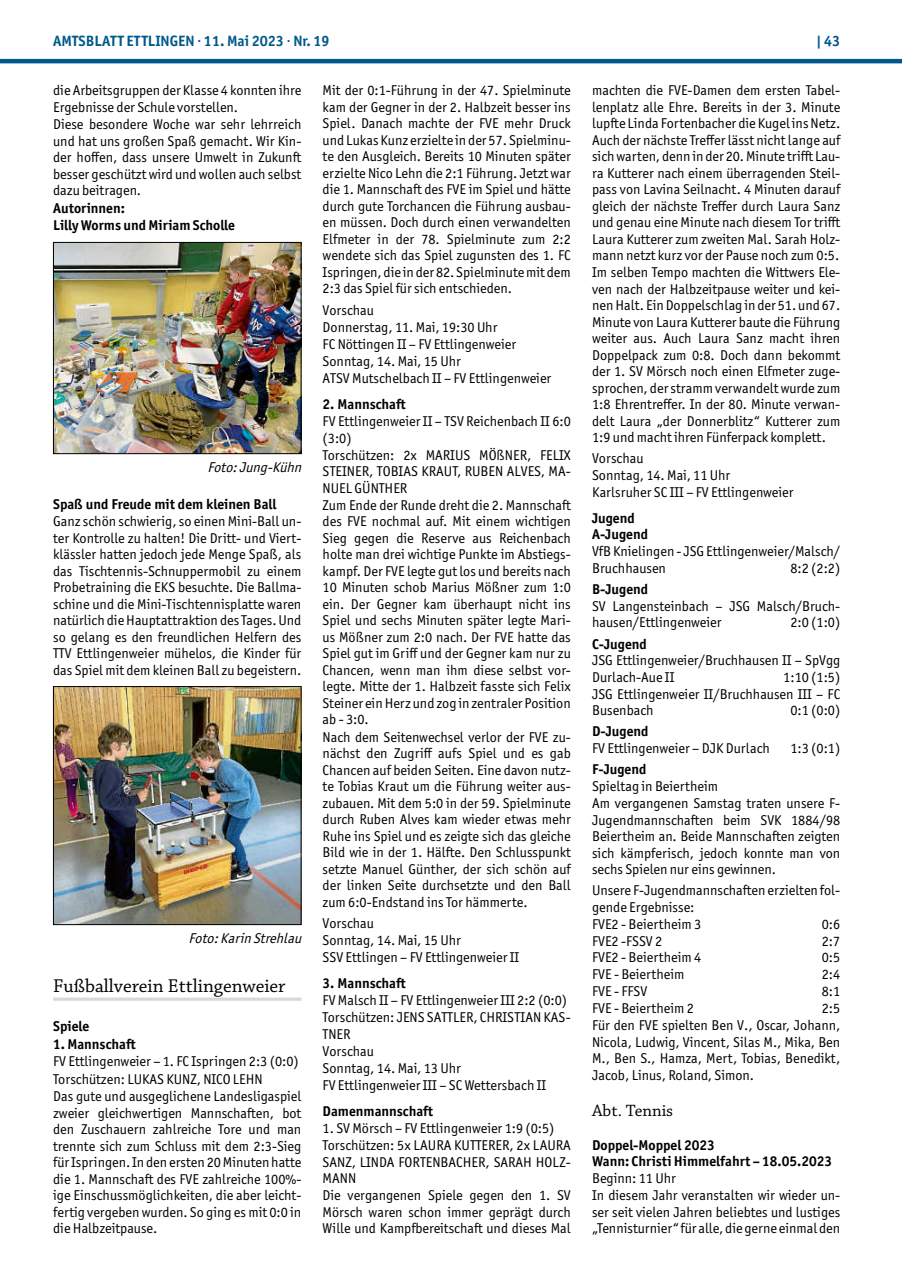
<style>
.page{position:relative;width:902px;height:1280px;background:#fff}
.page>*{position:absolute;margin:0;border:0;box-sizing:border-box;transform-origin:0 0}
.t1{font:19.5px "Chaparral Pro";color:#000}
.t2{font:17.25px "Chaparral Pro";color:#000}
.t3{font:700 15px "Officina Sans ITC Pro";color:#00588b}
.t4{font:14.25px/16.5px "Officina Sans ITC Pro";color:#000}
.t5{font:700 14.25px/17px "Officina Sans ITC Pro";color:#000}
.t6{font:italic 14.25px "Officina Sans ITC Pro";color:#000}
</style>
<div class="page">
<hr style="left:0;top:59px;width:901px;height:4px;background:#00588b">
<svg style="left:53px;top:997px;width:248px;height:4px"></svg>
<img style="left:55px;top:244px;width:244px;height:208px">
<div style="left:53px;top:242px;width:248px;height:212px;border:1px solid #000"></div>
<img style="left:55px;top:688px;width:244px;height:235px">
<div style="left:53px;top:686px;width:248px;height:239px;border:1px solid #000"></div>
<p class="t3" style="left:53px;top:31px;width:278px">AMTSBLATT ETTLINGEN · 11. Mai 2023 · Nr. 19</p>
<p class="t3" style="left:816px;top:31px;width:26px">| 43</p>
<p class="t4" style="left:53px;top:82px;width:250px">die Arbeitsgruppen der Klasse 4 konnten ihre Ergebnisse der Schule vorstellen.<br>Diese besondere Woche war sehr lehrreich und hat uns großen Spaß gemacht. Wir Kin&shy;der hoffen, dass unsere Umwelt in Zukunft besser geschützt wird und wollen auch selbst dazu beitragen.</p>
<p class="t5" style="left:53px;top:199px;width:183px;line-height:17.5px">Autorinnen:<br>Lilly Worms und Miriam Scholle</p>
<p class="t4" style="left:322px;top:82px;width:250px;text-align:justify">Mit der 0:1-Führung in der 47. Spielminute kam der Gegner in der 2. Halbzeit besser ins Spiel. Danach machte der FVE mehr Druck und Lukas Kunz erzielte in der 57. Spielminu&shy;te den Ausgleich. Bereits 10 Minuten später erzielte Nico Lehn die 2:1 Führung. Jetzt war die 1. Mannschaft des FVE im Spiel und hätte durch gute Torchancen die Führung ausbau&shy;en müssen. Doch durch einen verwandelten Elfmeter in der 78. Spielminute zum 2:2 wendete sich das Spiel zugunsten des 1. FC Ispringen, die in der 82. Spielminute mit dem 2:3 das Spiel für sich entschieden.</p>
<p class="t4" style="left:322px;top:301px;width:230px;line-height:17.1px">Vorschau<br>Donnerstag, 11. Mai, 19:30 Uhr<br>FC Nöttingen II – FV Ettlingenweier<br>Sonntag, 14. Mai, 15 Uhr<br>ATSV Mutschelbach II – FV Ettlingenweier</p>
<p class="t5" style="left:322px;top:395px;width:85px">2. Mannschaft</p>
<p class="t4" style="left:322px;top:413px;width:250px">FV Ettlingenweier II – TSV Reichenbach II 6:0 (3:0)<br>Torschützen: 2x MARIUS MÖßNER, FELIX STEINER, TOBIAS KRAUT, RUBEN ALVES, MA-NUEL GÜNTHER<br>Zum Ende der Runde dreht die 2. Mannschaft des FVE nochmal auf. Mit einem wichtigen Sieg gegen die Reserve aus Reichenbach holte man drei wichtige Punkte im Abstiegs&shy;kampf. Der FVE legte gut los und bereits nach 10 Minuten schob Marius Mößner zum 1:0 ein. Der Gegner kam überhaupt nicht ins Spiel und sechs Minuten später legte Mari&shy;us Mößner zum 2:0 nach. Der FVE hatte das Spiel gut im Griff und der Gegner kam nur zu Chancen, wenn man ihm diese selbst vor&shy;legte. Mitte der 1. Halbzeit fasste sich Felix Steiner ein Herz und zog in zentraler Position ab - 3:0.<br>Nach dem Seitenwechsel verlor der FVE zu&shy;nächst den Zugriff aufs Spiel und es gab Chancen auf beiden Seiten. Eine davon nutz&shy;te Tobias Kraut um die Führung weiter aus&shy;zubauen. Mit dem 5:0 in der 59. Spielminute durch Ruben Alves kam wieder etwas mehr Ruhe ins Spiel und es zeigte sich das gleiche Bild wie in der 1. Hälfte. Den Schlusspunkt setzte Manuel Günther, der sich schön auf der linken Seite durchsetzte und den Ball zum 6:0-Endstand ins Tor hämmerte.</p>
<p class="t4" style="left:322px;top:914px;width:198px;line-height:17.1px">Vorschau<br>Sonntag, 14. Mai, 15 Uhr<br>SSV Ettlingen – FV Ettlingenweier II</p>
<p class="t5" style="left:322px;top:974px;width:85px">3. Mannschaft</p>
<p class="t4" style="left:322px;top:992px;width:250px;line-height:17px">FV Malsch II – FV Ettlingenweier III 2:2 (0:0)<br>Torschützen: JENS SATTLER, CHRISTIAN KAS-<br>TNER<br>Vorschau<br>Sonntag, 14. Mai, 13 Uhr<br>FV Ettlingenweier III – SC Wettersbach II</p>
<p class="t5" style="left:322px;top:1102px;width:112px">Damenmannschaft</p>
<p class="t4" style="left:322px;top:1120px;width:250px">1. SV Mörsch – FV Ettlingenweier 1:9 (0:5)<br>Torschützen: 5x LAURA KUTTERER, 2x LAURA SANZ, LINDA FORTENBACHER, SARAH HOLZ-MANN<br>Die vergangenen Spiele gegen den 1. SV Mörsch waren schon immer geprägt durch Wille und Kampfbereitschaft und dieses Mal</p>
<p class="t4" style="left:592px;top:82px;width:250px;text-align:justify">machten die FVE-Damen dem ersten Tabel&shy;lenplatz alle Ehre. Bereits in der 3. Minute lupfte Linda Fortenbacher die Kugel ins Netz.<br>Auch der nächste Treffer lässt nicht lange auf sich warten, denn in der 20. Minute trifft Lau&shy;ra Kutterer nach einem überragenden Steil&shy;pass von Lavina Seilnacht. 4 Minuten darauf gleich der nächste Treffer durch Laura Sanz und genau eine Minute nach diesem Tor trifft Laura Kutterer zum zweiten Mal. Sarah Holz&shy;mann netzt kurz vor der Pause noch zum 0:5.<br>Im selben Tempo machten die Wittwers Ele&shy;ven nach der Halbzeitpause weiter und kei&shy;nen Halt. Ein Doppelschlag in der 51. und 67.<br>Minute von Laura Kutterer baute die Führung weiter aus. Auch Laura Sanz macht ihren Doppelpack zum 0:8. Doch dann bekommt der 1. SV Mörsch noch einen Elfmeter zuge&shy;sprochen, der stramm verwandelt wurde zum 1:8 Ehrentreffer. In der 80. Minute verwan&shy;delt Laura „der Donnerblitz“ Kutterer zum 1:9 und macht ihren Fünferpack komplett.</p>
<p class="t4" style="left:592px;top:450px;width:203px;line-height:17px">Vorschau<br>Sonntag, 14. Mai, 11 Uhr<br>Karlsruher SC III – FV Ettlingenweier</p>
<p class="t5" style="left:592px;top:509px;width:57px">Jugend<br>A-Jugend</p>
<p class="t4" style="left:592px;top:543px;width:250px">VfB Knielingen - JSG Ettlingenweier/Malsch/<br>Bruchhausen</p>
<p class="t6" style="left:207px;top:459px;width:99px">Foto:Jung-Kühn</p>
<p class="t5" style="left:53px;top:495px;width:225px">Spaß und Freude mit dem kleinen Ball</p>
<p class="t4" style="left:53px;top:513px;width:250px;text-align:justify">Ganz schön schwierig, so einen Mini-Ball un&shy;ter Kontrolle zu halten! Die Dritt- und Viert&shy;klässler hatten jedoch jede Menge Spaß, als das Tischtennis-Schnuppermobil zu einem Probetraining die EKS besuchte. Die Ballma&shy;schine und die Mini-Tischtennisplatte waren natürlich die Hauptattraktion des Tages. Und so gelang es den freundlichen Helfern des TTV Ettlingenweier mühelos, die Kinder für das Spiel mit dem kleinen Ball zu begeistern.</p>
<p class="t4" style="left:790px;top:560px;width:51px">8:2 (2:2)</p>
<p class="t5" style="left:592px;top:580px;width:58px">B-Jugend</p>
<p class="t4" style="left:592px;top:598px;width:250px">SV Langensteinbach – JSG Malsch/Bruch&shy;hausen/Ettlingenweier</p>
<p class="t4" style="left:790px;top:614px;width:51px">2:0 (1:0)</p>
<p class="t5" style="left:592px;top:635px;width:56px">C-Jugend</p>
<p class="t4" style="left:592px;top:652px;width:250px">JSG Ettlingenweier/Bruchhausen II – SpVgg<br>Durlach-Aue II</p>
<p class="t4" style="left:592px;top:669px;width:250px;text-align:justify;text-indent:191px">1:10 (1:5)<br>JSG Ettlingenweier II/Bruchhausen III – FC Busenbach</p>
<p class="t4" style="left:790px;top:702px;width:51px">0:1 (0:0)</p>
<p class="t5" style="left:592px;top:723px;width:58px">D-Jugend</p>
<p class="t4" style="left:592px;top:740px;width:179px">FV Ettlingenweier – DJK Durlach</p>
<p class="t4" style="left:790px;top:740px;width:51px">1:3 (0:1)</p>
<p class="t5" style="left:592px;top:761px;width:56px">F-Jugend</p>
<p class="t4" style="left:592px;top:778px;width:250px">Spieltag in Beiertheim<br>Am vergangenen Samstag traten unsere F-Jugendmannschaften beim SVK 1884/98<br>Beiertheim an. Beide Mannschaften zeigten sich kämpferisch, jedoch konnte man von sechs Spielen nur eins gewinnen.</p>
<p class="t4" style="left:592px;top:882px;width:250px">Unsere F-Jugendmannschaften erzielten fol&shy;gende Ergebnisse:<br>FVE2 - Beiertheim 3</p>
<p class="t4" style="left:821px;top:915px;width:20px">0:6</p>
<p class="t6" style="left:188px;top:930px;width:118px">Foto:Karin Strehlau</p>
<h1 class="t1" style="left:53px;top:975px;width:234px">Fußballverein Ettlingenweier</h1>
<p class="t5" style="left:53px;top:1018px;width:38px">Spiele</p>
<p class="t5" style="left:53px;top:1035px;width:84px">1. Mannschaft</p>
<p class="t4" style="left:53px;top:1053px;width:250px">FV Ettlingenweier – 1. FC Ispringen 2:3 (0:0)<br>Torschützen: LUKAS KUNZ, NICO LEHN<br>Das gute und ausgeglichene Landesligaspiel zweier gleichwertigen Mannschaften, bot den Zuschauern zahlreiche Tore und man trennte sich zum Schluss mit dem 2:3-Sieg für Ispringen. In den ersten 20 Minuten hatte die 1. Mannschaft des FVE zahlreiche 100%- ige Einschussmöglichkeiten, die aber leicht&shy;fertig vergeben wurden. So ging es mit 0:0 in die Halbzeitpause.</p>
<p class="t4" style="left:592px;top:932px;width:72px">FVE2 -FSSV 2</p>
<p class="t4" style="left:821px;top:932px;width:20px">2:7</p>
<p class="t4" style="left:592px;top:949px;width:110px">FVE2 - Beiertheim 4</p>
<p class="t4" style="left:821px;top:949px;width:20px">0:5</p>
<p class="t4" style="left:592px;top:966px;width:94px">FVE - Beiertheim</p>
<p class="t4" style="left:821px;top:966px;width:20px">2:4</p>
<p class="t4" style="left:592px;top:983px;width:57px">FVE - FFSV</p>
<p class="t4" style="left:821px;top:983px;width:20px">8:1</p>
<p class="t4" style="left:592px;top:1000px;width:103px">FVE - Beiertheim 2</p>
<p class="t4" style="left:592px;top:1000px;width:250px;text-align:justify;text-indent:230px">2:5<br>Für den FVE spielten Ben V., Oscar, Johann, Nicola, Ludwig, Vincent, Silas M., Mika, Ben M., Ben S., Hamza, Mert, Tobias, Benedikt, Jacob, Linus, Roland, Simon.</p>
<p class="t2" style="left:592px;top:1101px;width:83px">Abt. Tennis</p>
<p class="t5" style="left:592px;top:1136px;width:241px">Doppel-Moppel 2023<br>Wann: Christi Himmelfahrt – 18.05.2023</p>
<p class="t4" style="left:592px;top:1170px;width:250px">Beginn: 11 Uhr<br>In diesem Jahr veranstalten wir wieder un&shy;ser seit vielen Jahren beliebtes und lustiges „Tennisturnier“ für alle, die gerne einmal den</p>
</div>
